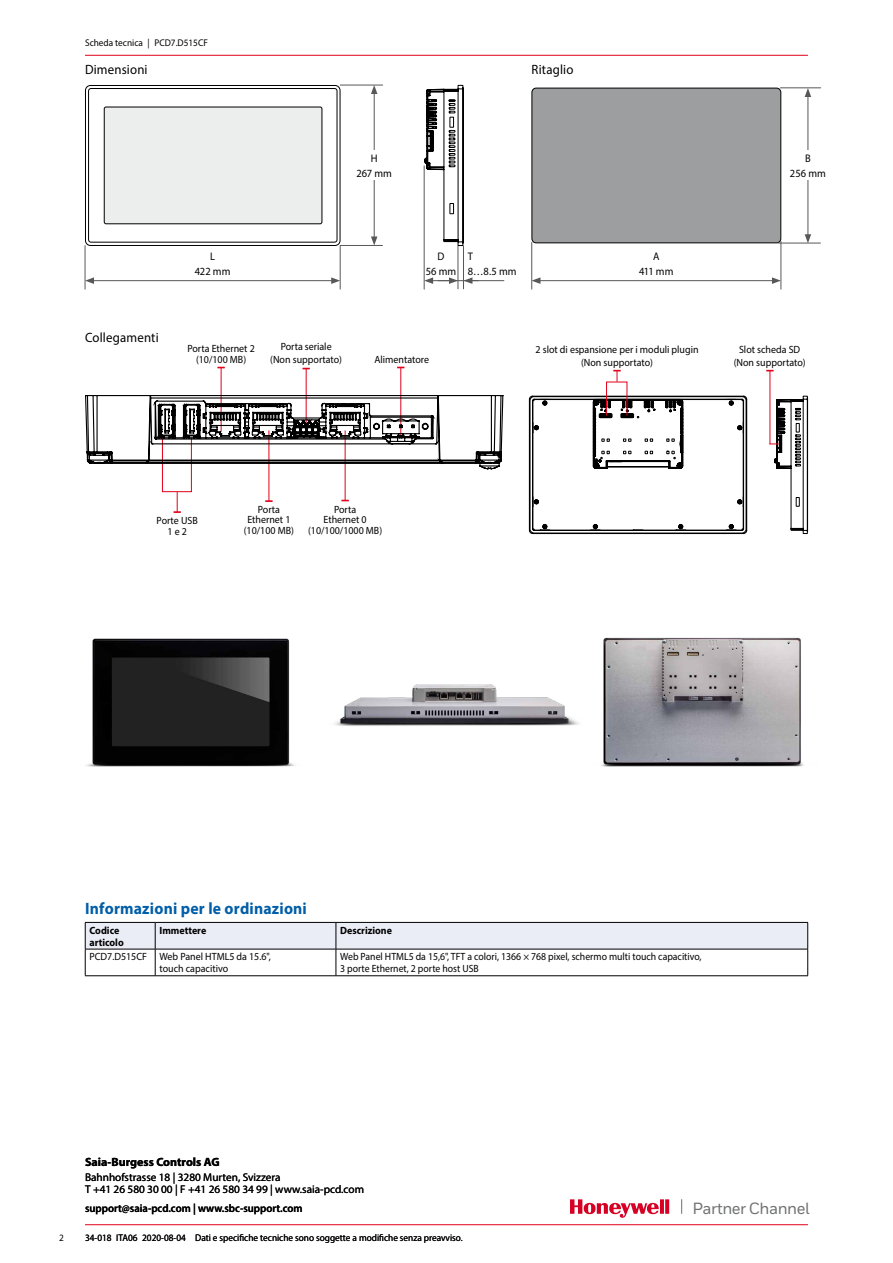
<style>
.page{position:relative;width:893px;height:1263px;background:#fff}
.page>*{position:absolute;margin:0;border:0;box-sizing:border-box;transform-origin:0 0}
.t1{font:700 16.5px "Myriad Pro";letter-spacing:.01em;color:#005ea8;scale:.95 1}
.t2{font:500 16.2px "Honeywell Sans";letter-spacing:-.03em;color:#707172}
.t3{font:13.5px "Myriad Pro";letter-spacing:.015em;color:#000;scale:.95 1}
.t4{font:700 12px "Myriad Pro";color:#000}
.t5{font:11.25px/12.8px "Myriad Pro";color:#000}
.t6{font:600 11.25px "Myriad Pro";color:#000;scale:.95 1}
.t7{font:10.95px "Myriad Pro";letter-spacing:.005em;color:#000;scale:.95 1}
.Footer__1mm{font:10.5px/10.5px "Myriad Pro";color:#000;text-align:center;scale:.95 1}
.Footer__1mm-2{font:10.5px/12px "Myriad Pro";color:#000;scale:.93 1}
.t8{font:700 10.5px/12px "Myriad Pro";color:#000;scale:.95 1}
.t9{font:9.75px "Myriad Pro";color:#000;scale:.95 1}
</style>
<div class="page">
<hr style="left:85px;top:55px;width:723px;height:1px;background:#e2001a">
<hr style="left:85px;top:1224px;width:723px;height:1px;background:#e2001a">
<svg style="left:681px;top:1199px;width:1px;height:15px"></svg>
<svg style="left:570px;top:1199px;width:99px;height:19px"></svg>
<div style="left:532px;top:88px;width:249px;height:155px;background:#9c9e9f;border-radius:4px"></div>
<div style="left:531px;top:88px;width:250px;height:155px;border:1px solid #000;border-radius:4px"></div>
<hr style="left:85px;top:246px;width:1px;height:43px;background:#58585a">
<hr style="left:340px;top:246px;width:1px;height:43px;background:#58585a">
<hr style="left:92px;top:280px;width:242px;height:1px;background:#58585a">
<svg style="left:85px;top:277px;width:9px;height:7px"></svg>
<svg style="left:331px;top:277px;width:9px;height:7px"></svg>
<hr style="left:531px;top:242px;width:1px;height:47px;background:#58585a">
<hr style="left:781px;top:241px;width:1px;height:48px;background:#58585a">
<hr style="left:538px;top:280px;width:236px;height:1px;background:#58585a">
<svg style="left:531px;top:277px;width:9px;height:7px"></svg>
<svg style="left:772px;top:277px;width:9px;height:7px"></svg>
<hr style="left:424px;top:166px;width:1px;height:123px;background:#58585a">
<hr style="left:458px;top:246px;width:1px;height:43px;background:#58585a">
<hr style="left:340px;top:245px;width:42px;height:1px;background:#58585a">
<hr style="left:340px;top:85px;width:43px;height:1px;background:#58585a">
<hr style="left:374px;top:92px;width:1px;height:147px;background:#58585a">
<svg style="left:371px;top:236px;width:6px;height:9px"></svg>
<svg style="left:371px;top:85px;width:6px;height:9px"></svg>
<div style="left:353px;top:151px;width:42px;height:29px;background:#fff"></div>
<hr style="left:463px;top:246px;width:1px;height:43px;background:#58585a">
<hr style="left:470px;top:280px;width:34px;height:1px;background:#58585a">
<svg style="left:424px;top:277px;width:48px;height:7px"></svg>
<hr style="left:778px;top:243px;width:42px;height:1px;background:#58585a">
<hr style="left:780px;top:88px;width:41px;height:1px;background:#58585a">
<hr style="left:808px;top:95px;width:1px;height:142px;background:#58585a">
<svg style="left:805px;top:234px;width:6px;height:9px"></svg>
<svg style="left:805px;top:88px;width:6px;height:9px"></svg>
<div style="left:787px;top:151px;width:42px;height:29px;background:#fff"></div>
<img style="left:86px;top:638px;width:209px;height:129px">
<img style="left:601px;top:637px;width:203px;height:130px">
<img style="left:335px;top:684px;width:244px;height:42px">
<hr style="left:268px;top:430px;width:1px;height:71px;background:#e2001a">
<svg style="left:265px;top:500px;width:8px;height:2px"></svg>
<hr style="left:345px;top:430px;width:1px;height:70px;background:#e2001a">
<svg style="left:174px;top:492px;width:7px;height:21px"></svg>
<div style="left:162px;top:437px;width:30px;height:55px;border:1px solid #e2001a"></div>
<svg style="left:85px;top:366px;width:419px;height:116px"></svg>
<svg style="left:528px;top:395px;width:220px;height:139px"></svg>
<svg style="left:613px;top:370px;width:8px;height:12px"></svg>
<div style="left:606px;top:382px;width:21px;height:34px;border:1px solid #e2001a"></div>
<hr style="left:769px;top:371px;width:1px;height:73px;background:#e2001a">
<svg style="left:769px;top:395px;width:39px;height:139px"></svg>
<div style="left:88px;top:88px;width:249px;height:155px;border:1px solid #000;border-radius:2px"></div>
<div style="left:85px;top:85px;width:255px;height:161px;border:1px solid #000;border-radius:5px"></div>
<div style="left:104px;top:107px;width:218px;height:117px;background:#eceded;border-radius:2px"></div>
<div style="left:104px;top:107px;width:218px;height:117px;border:1px solid #000;border-radius:2px"></div>
<svg style="left:424px;top:85px;width:40px;height:161px"></svg>
<hr style="left:438px;top:280px;width:40px;height:1px;background:#58585a">
<svg style="left:85px;top:922px;width:723px;height:53px"></svg>
<hr style="left:85px;top:975px;width:70px;height:1px;background:#000">
<hr style="left:155px;top:975px;width:181px;height:1px;background:#000">
<hr style="left:336px;top:975px;width:472px;height:1px;background:#000">
<p class="t9" style="left:85px;top:36px;width:131px">Scheda tecnica | PCD7.D515CF</p>
<p class="t3" style="left:85px;top:61px;width:67px">Dimensioni</p>
<p class="t3" style="left:531px;top:61px;width:46px">Ritaglio</p>
<p class="t7" style="left:371px;top:152px;width:9px">H</p>
<p class="t7" style="left:356px;top:166px;width:39px">267 mm</p>
<p class="t3" style="left:85px;top:329px;width:79px">Collegamenti</p>
<p class="t7" style="left:210px;top:250px;width:7px">L</p>
<p class="t7" style="left:195px;top:265px;width:39px">422 mm</p>
<p class="t7" style="left:438px;top:250px;width:9px">D</p>
<p class="t7" style="left:426px;top:265px;width:34px">56 mm</p>
<p class="t7" style="left:468px;top:250px;width:7px">T</p>
<p class="t7" style="left:468px;top:265px;width:53px">8…8.5 mm</p>
<p class="t7" style="left:653px;top:250px;width:8px">A</p>
<p class="t7" style="left:639px;top:265px;width:38px">411 mm</p>
<p class="Footer__1mm" style="left:187px;top:343px;width:72px">Porta Ethernet 2 (10/100 MB)</p>
<p class="Footer__1mm" style="left:281px;top:341px;width:55px">Porta seriale</p>
<p class="Footer__1mm" style="left:270px;top:354px;width:77px">(Non supportato)</p>
<p class="Footer__1mm" style="left:374px;top:354px;width:59px">Alimentatore</p>
<p class="Footer__1mm" style="left:535px;top:344px;width:173px">2 slot di espansione per i moduli plugin</p>
<p class="Footer__1mm" style="left:581px;top:357px;width:77px">(Non supportato)</p>
<p class="t7" style="left:805px;top:152px;width:7px">B</p>
<p class="t7" style="left:790px;top:166px;width:39px">256 mm</p>
<p class="Footer__1mm" style="left:739px;top:344px;width:66px">Slot scheda SD</p>
<p class="Footer__1mm" style="left:734px;top:357px;width:77px">(Non supportato)</p>
<p class="Footer__1mm" style="left:157px;top:515px;width:45px">Porte USB<br>1 e 2</p>
<p class="Footer__1mm" style="left:244px;top:504px;width:54px">Porta<br>Ethernet 1 (10/100 MB)</p>
<p class="Footer__1mm" style="left:308px;top:504px;width:80px">Porta<br>Ethernet 0 (10/100/1000 MB)</p>
<p class="t1" style="left:85px;top:897px;width:235px">Informazioni per le ordinazioni</p>
<p class="t8" style="left:89px;top:924px;width:38px">Codice articolo</p>
<p class="t8" style="left:159px;top:924px;width:51px">Immettere</p>
<p class="t8" style="left:340px;top:924px;width:56px">Descrizione</p>
<p class="Footer__1mm" style="left:89px;top:951px;width:62px">PCD7.D515CF</p>
<p class="Footer__1mm" style="left:159px;top:951px;width:119px;line-height:12px;text-align:left">Web Panel HTML5 da 15.6", touch capacitivo</p>
<p class="Footer__1mm-2" style="left:340px;top:951px;width:390px">Web Panel HTML5 da 15,6", TFT a colori, 1366 × 768 pixel, schermo multi touch capacitivo,<br>3 porte Ethernet, 2 porte host USB</p>
<p class="t9" style="left:59px;top:1232px;width:7px">2</p>
<p class="t4" style="left:85px;top:1154px;width:136px">Saia-Burgess Controls AG</p>
<p class="t5" style="left:85px;top:1170px;width:281px">Bahnhofstrasse 18 | 3280 Murten, Svizzera<br>T +41 26 580 30 00 | F +41 26 580 34 99 | www.saia-pcd.com</p>
<p class="t6" style="left:85px;top:1201px;width:230px">support@saia-pcd.com | www.sbc-support.com</p>
<p class="t9" style="left:85px;top:1232px;width:399px">34-018 ITA06 2020-08-04 Dati e specifiche tecniche sono soggette a modifiche senza preavviso.</p>
<h2 class="t2" style="left:693px;top:1198px;width:118px">Partner Channel</h2>
</div>
